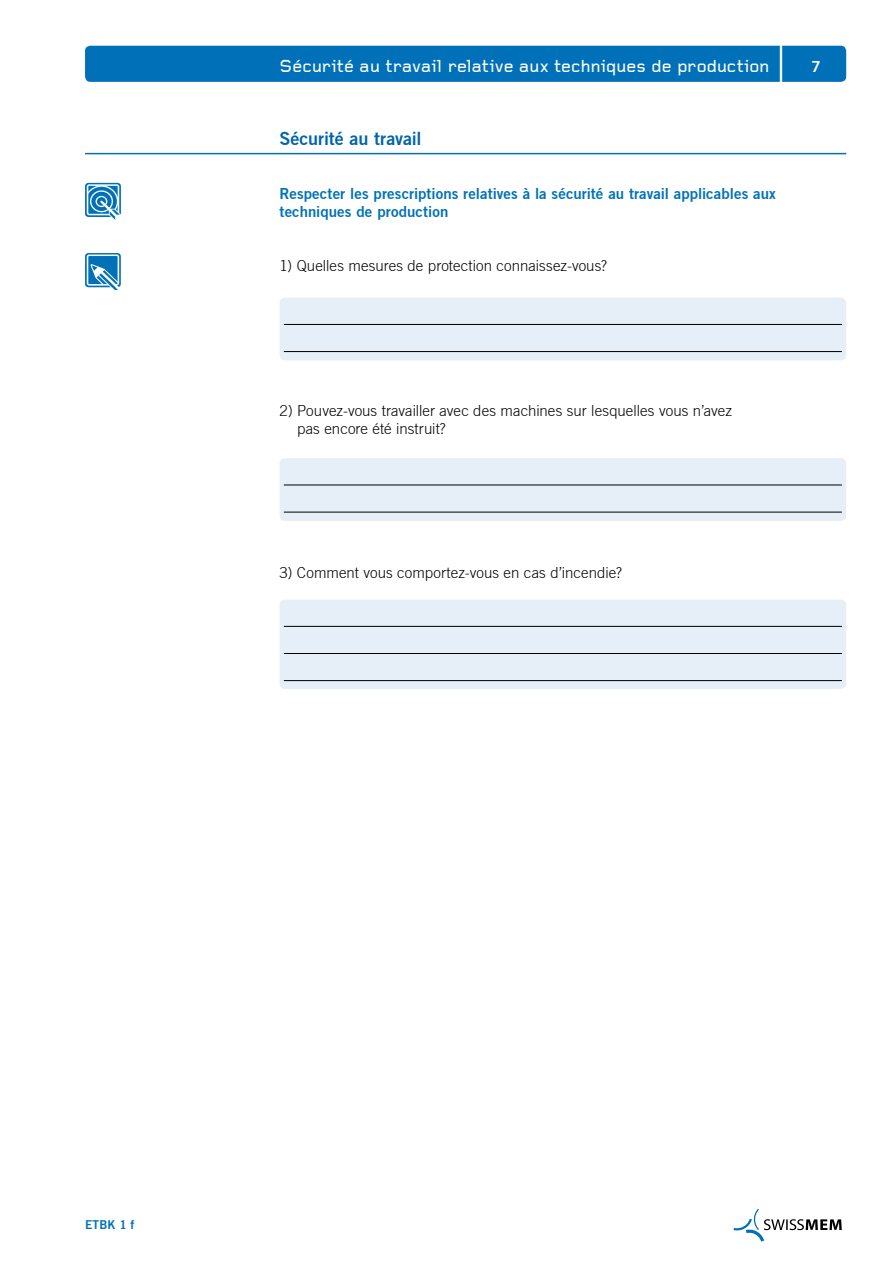
<style>
.page{position:relative;width:893px;height:1263px;background:#fff}
.page>*{position:absolute;margin:0;border:0;box-sizing:border-box;transform-origin:0 0}
.t1{font:500 18px "Foundry Gridnik";color:#fff}
.t2{font:18px "Trade Gothic Bold Two";letter-spacing:-.005em;color:#0064ad}
.t3{font:300 15px/18px "Trade Gothic";letter-spacing:.005em;color:#000}
.t4{font:15px/18px "Trade Gothic Bold Two";letter-spacing:.005em;color:#0071b9}
.t5{font:15px "Trade Gothic Bold Two";color:#fff}
.t6{font:12px "Trade Gothic Bold Two";color:#0071b9}
</style>
<div class="page">
<div style="left:85px;top:46px;width:761px;height:36px;background:#0071b9;border-radius:5px"></div>
<hr style="left:85px;top:153px;width:761px;height:1px;background:#0071b9">
<div style="left:780px;top:36px;width:2px;height:55px;background:#fff;border:1px solid #fff"></div>
<svg style="left:733px;top:1209px;width:109px;height:32px"></svg>
<svg style="left:85px;top:183px;width:36px;height:37px"></svg>
<div style="left:280px;top:600px;width:566px;height:89px;background:#e6eff7;border-radius:5px"></div>
<hr style="left:284px;top:626px;width:558px;height:1px;background:#000">
<hr style="left:284px;top:653px;width:558px;height:1px;background:#000">
<hr style="left:284px;top:680px;width:558px;height:1px;background:#000">
<svg style="left:85px;top:253px;width:36px;height:37px"></svg>
<div style="left:280px;top:298px;width:566px;height:62px;background:#e6eff7;border-radius:5px"></div>
<hr style="left:284px;top:324px;width:558px;height:1px;background:#000">
<hr style="left:284px;top:351px;width:558px;height:1px;background:#000">
<div style="left:280px;top:458px;width:566px;height:63px;background:#e6eff7;border-radius:5px"></div>
<hr style="left:284px;top:485px;width:558px;height:1px;background:#000">
<hr style="left:284px;top:512px;width:558px;height:1px;background:#000">
<p class="t1" style="left:280px;top:57px;width:492px">Sécurité au travail relative aux techniques de production</p>
<p class="t2" style="left:280px;top:127px;width:143px">Sécurité au travail</p>
<p class="t4" style="left:280px;top:184px;width:498px">Respecter les prescriptions relatives à la sécurité au travail applicables aux techniques de production</p>
<p class="t3" style="left:280px;top:257px;width:329px">1) Quelles mesures de protection connaissez-vous?</p>
<p class="t5" style="left:811px;top:58px;width:11px">7</p>
<p class="t3" style="left:297px;top:401px;width:436px;text-indent:-18px">2) Pouvez-vous travailler avec des machines sur lesquelles vous n’avez pas encore été instruit?</p>
<p class="t3" style="left:280px;top:564px;width:344px">3) Comment vous comportez-vous en cas d’incendie?</p>
<p class="t6" style="left:85px;top:1217px;width:51px">ETBK 1 f</p>
</div>
